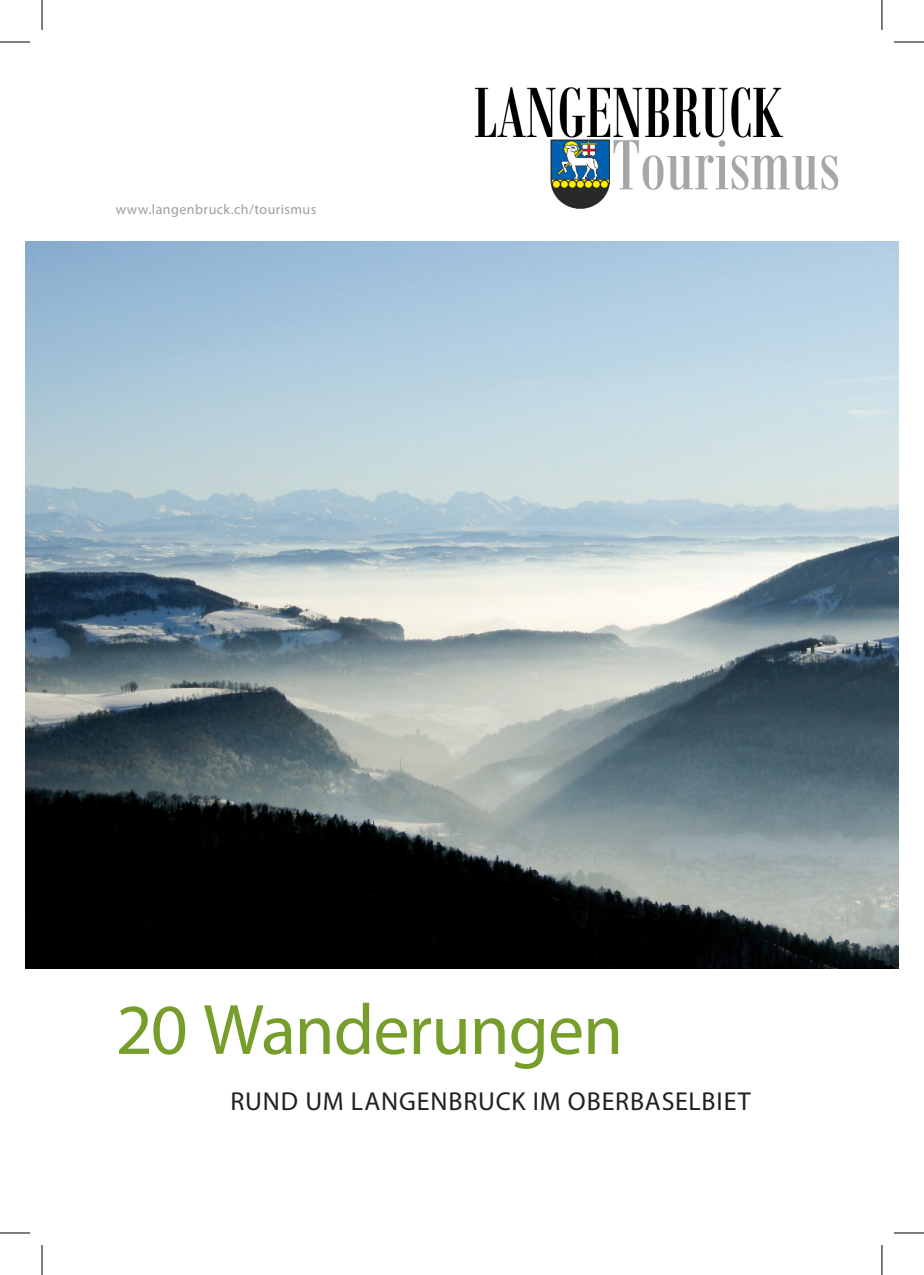
<style>
.page{position:relative;width:924px;height:1275px;background:#fff}
.page>*{position:absolute;margin:0;border:0;box-sizing:border-box;transform-origin:0 0}
.t1{font:72px "Myriad Pro";letter-spacing:-.015em;color:#779e2b}
.t2{font:26px "Myriad Pro";letter-spacing:.03em;color:#231f20}
.Rubriktitel_Inhalt{font:14px "Myriad Pro";letter-spacing:.03em;color:#9b9d9e}
</style>
<div class="page">
<img style="left:474px;top:87px;width:365px;height:122px">
<img style="left:25px;top:242px;width:873px;height:726px">
<hr style="left:0;top:42px;width:30px;height:1px;background:#000">
<hr style="left:893px;top:42px;width:30px;height:1px;background:#000">
<hr style="left:0;top:1232px;width:30px;height:1px;background:#000">
<hr style="left:893px;top:1232px;width:30px;height:1px;background:#000">
<hr style="left:42px;top:0;width:1px;height:30px;background:#000">
<hr style="left:42px;top:1245px;width:1px;height:30px;background:#000">
<hr style="left:881px;top:0;width:1px;height:30px;background:#000">
<hr style="left:881px;top:1245px;width:1px;height:30px;background:#000">
<p class="Rubriktitel_Inhalt" style="left:116px;top:200px;width:202px">www.langenbruck.ch/tourismus</p>
<h1 class="t1" style="left:116px;top:985px;width:508px">20 Wanderungen</h1>
<p class="t2" style="left:230px;top:1085px;width:521px">RUND UM LANGENBRUCK IM OBERBASELBIET</p>
</div>
